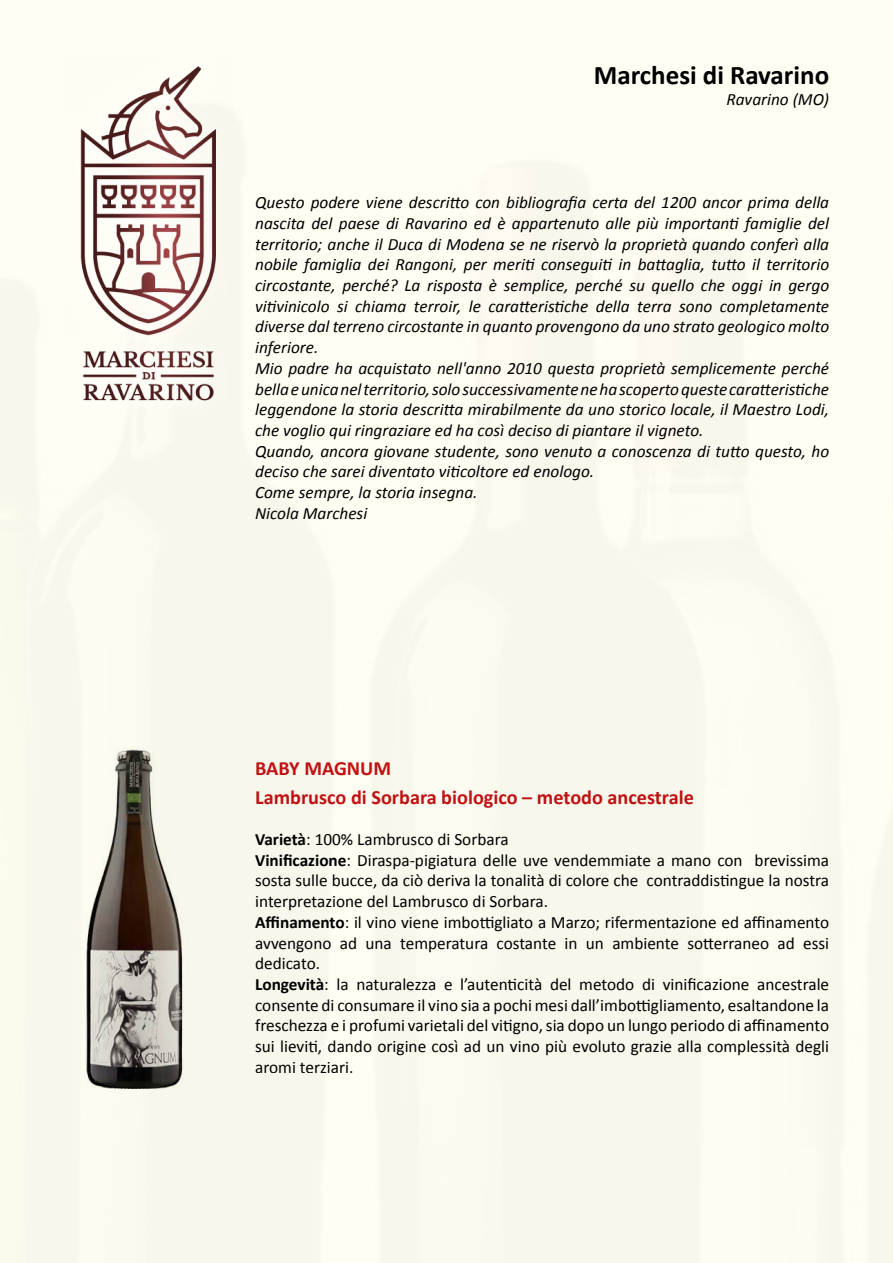
<style>
.page{position:relative;width:893px;height:1263px;background:#fcfbf0}
.page>*{position:absolute;margin:0;border:0;box-sizing:border-box;transform-origin:0 0}
.t1{font:700 27px "Calibri";color:#000}
.t2{font:700 20.25px/28.5px "Calibri";color:#c51315}
.t3{font:italic 17.25px/20.7px "Calibri";color:#000}
.t4{font:17.25px/20.7px "Calibri";color:#000}
.s1{font-weight:700}
</style>
<div class="page">
<img style="left:64px;top:53px;width:170px;height:361px">
<img style="left:64px;top:743px;width:142px;height:345px">
<h1 class="t1" style="left:594px;top:56px;width:237px">Marchesi di Ravarino</h1>
<p class="t3" style="left:726px;top:88px;width:104px">Ravarino (MO)</p>
<p class="t3" style="left:255px;top:191px;width:576px">Questo podere viene descritto con bibliografia certa del 1200 ancor prima della nascita del paese di Ravarino ed è appartenuto alle più importanti famiglie del territorio; anche il Duca di Modena se ne riservò la proprietà quando conferì alla nobile famiglia dei Rangoni, per meriti conseguiti in battaglia, tutto il territorio circostante, perché? La risposta è semplice, perché su quello che oggi in gergo vitivinicolo si chiama terroir, le caratteristiche della terra sono completamente diverse dal terreno circostante in quanto provengono da uno strato geologico molto inferiore.<br>Mio padre ha acquistato nell'anno 2010 questa proprietà semplicemente perché bella e unica nel territorio, solo successivamente ne ha scoperto queste caratteristiche leggendone la storia descritta mirabilmente da uno storico locale, il Maestro Lodi, che voglio qui ringraziare ed ha così deciso di piantare il vigneto.<br>Quando, ancora giovane studente, sono venuto a conoscenza di tutto questo, ho deciso che sarei diventato viticoltore ed enologo.<br>Come sempre, la storia insegna.<br>Nicola Marchesi</p>
<p class="t2" style="left:255px;top:753px;width:440px">BABY MAGNUM<br>Lambrusco di Sorbara biologico – metodo ancestrale</p>
<p class="t4" style="left:255px;top:828px;width:576px"><span class="s1">Varietà</span>: 100% Lambrusco di Sorbara<br><span class="s1">Vinificazione</span>: Diraspa-pigiatura delle uve vendemmiate a mano con brevissima sosta sulle bucce, da ciò deriva la tonalità di colore che contraddistingue la nostra interpretazione del Lambrusco di Sorbara.<br><span class="s1">Affinamento</span>: il vino viene imbottigliato a Marzo; rifermentazione ed affinamento avvengono ad una temperatura costante in un ambiente sotterraneo ad essi dedicato.<br><span class="s1">Longevità</span>: la naturalezza e l’autenticità del metodo di vinificazione ancestrale consente di consumare il vino sia a pochi mesi dall’imbottigliamento, esaltandone la freschezza e i profumi varietali del vitigno, sia dopo un lungo periodo di affinamento sui lieviti, dando origine così ad un vino più evoluto grazie alla complessità degli aromi terziari.</p>
</div>
